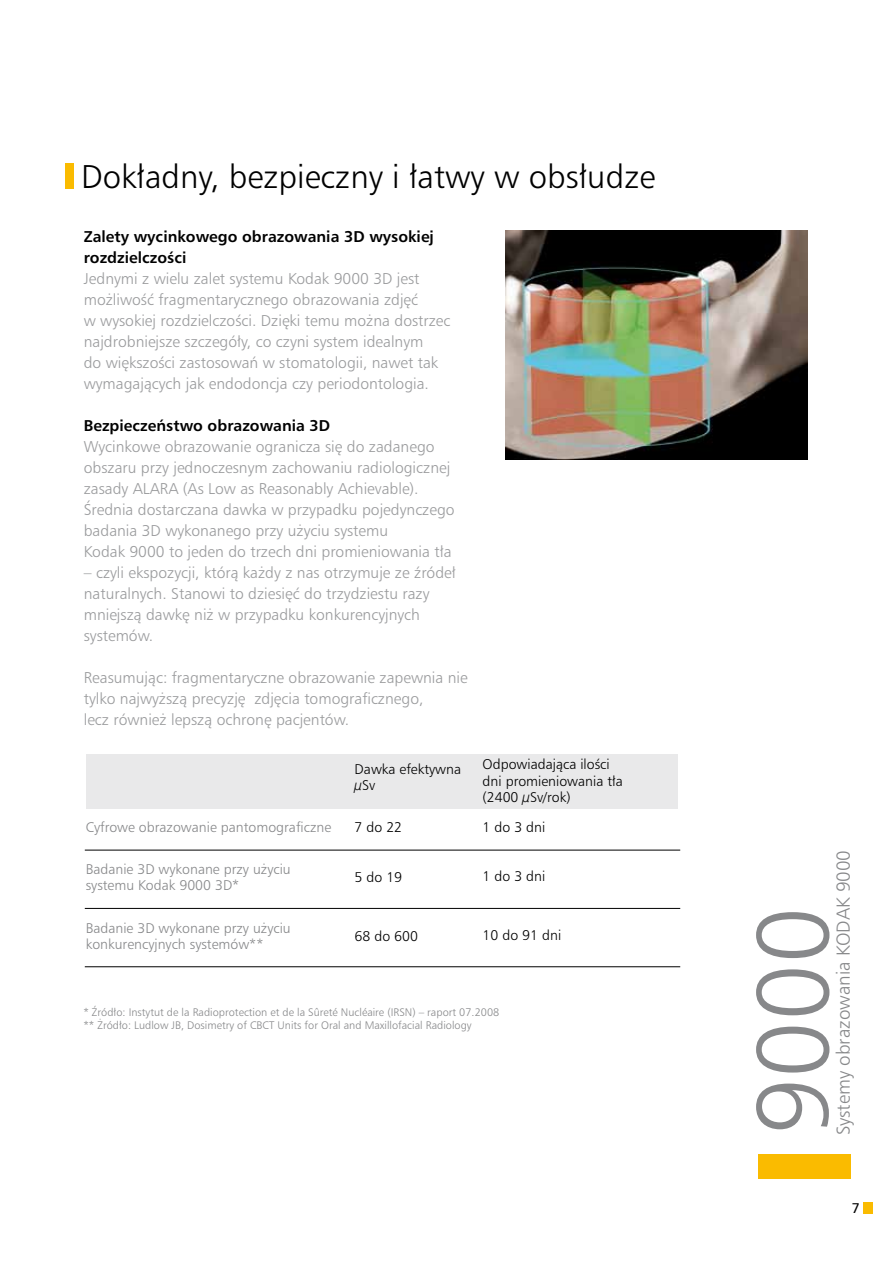
<style>
.page{position:relative;width:893px;height:1263px;background:#fff}
.page>*{position:absolute;margin:0;border:0;box-sizing:border-box;transform-origin:0 0}
.t1{font:97.5px "Humnst 777 Lt PL";color:#87888a}
.t2{font:31.5px "Humnst 777 Lt PL";color:#000}
.t3{font:18px "Humnst 777 Lt PL";color:#87888a}
.t4{font:15px/21px "Humnst 777 Lt PL";color:#9a9b9d}
.t5{font:700 15px/21px "Humnst 777 PL";color:#000}
.t6{font:13.5px/16.2px "Humnst 777 Lt PL";color:#87888a}
.t7{font:13.5px/16.2px "Humnst 777 Lt PL";color:#000}
.t8{font:13.5px "Humnst 777 PL";color:#000}
.t9{font:10.5px/12.6px "Humnst 777 Lt PL";color:#87888a}
</style>
<div class="page">
<div style="left:86px;top:754px;width:591px;height:54px;background:#e9e9ea"></div>
<div style="left:65px;top:163px;width:9px;height:26px;background:#fabb00"></div>
<hr style="left:85px;top:850px;width:595px;height:1px;background:#000">
<hr style="left:85px;top:908px;width:595px;height:1px;background:#000">
<hr style="left:85px;top:966px;width:595px;height:1px;background:#000">
<img style="left:506px;top:230px;width:302px;height:230px">
<div style="left:758px;top:1154px;width:92px;height:25px;background:#fabb00"></div>
<div style="left:863px;top:1202px;width:9px;height:11px;background:#fabb00"></div>
<h2 class="t2" style="left:81px;top:157px;width:576px">Dokładny, bezpieczny i łatwy w obsłudze</h2>
<p class="t5" style="left:84px;top:226px;width:352px">Zalety wycinkowego obrazowania 3D wysokiej rozdzielczości</p>
<p class="t4" style="left:84px;top:268px;width:368px">Jednymi z wielu zalet systemu Kodak 9000 3D jest możliwość fragmentarycznego obrazowania zdjęć<br>w wysokiej rozdzielczości. Dzięki temu można dostrzec najdrobniejsze szczegóły, co czyni system idealnym<br>do większości zastosowań w stomatologii, nawet tak wymagających jak endodoncja czy periodontologia.</p>
<p class="t5" style="left:84px;top:415px;width:248px">Bezpieczeństwo obrazowania 3D</p>
<p class="t4" style="left:84px;top:436px;width:372px">Wycinkowe obrazowanie ogranicza się do zadanego obszaru przy jednoczesnym zachowaniu radiologicznej zasady ALARA (As Low as Reasonably Achievable).<br>Średnia dostarczana dawka w przypadku pojedynczego badania 3D wykonanego przy użyciu systemu<br>Kodak 9000 to jeden do trzech dni promieniowania tła</p>
<p class="t4" style="left:84px;top:562px;width:374px">– czyli ekspozycji, którą każdy z nas otrzymuje ze źródeł naturalnych. Stanowi to dziesięć do trzydziestu razy mniejszą dawkę niż w przypadku konkurencyjnych systemów.</p>
<p class="t4" style="left:84px;top:667px;width:385px">Reasumując: fragmentaryczne obrazowanie zapewnia nie tylko najwyższą precyzję zdjęcia tomograficznego,<br>lecz również lepszą ochronę pacjentów.</p>
<p class="t7" style="left:355px;top:761px;width:108px">Dawka efektywna µSv</p>
<p class="t7" style="left:483px;top:756px;width:142px">Odpowiadająca ilości dni promieniowania tła (2400 µSv/rok)</p>
<p class="t7" style="left:355px;top:819px;width:49px">7 do 22</p>
<p class="t7" style="left:483px;top:819px;width:64px">1 do 3 dni</p>
<p class="t7" style="left:355px;top:869px;width:49px">5 do 19</p>
<p class="t7" style="left:483px;top:868px;width:64px">1 do 3 dni</p>
<p class="t6" style="left:86px;top:819px;width:247px">Cyfrowe obrazowanie pantomograficzne</p>
<p class="t6" style="left:86px;top:861px;width:207px">Badanie 3D wykonane przy użyciu systemu Kodak 9000 3D*</p>
<p class="t6" style="left:86px;top:919px;width:207px">Badanie 3D wykonane przy użyciu konkurencyjnych systemów**</p>
<p class="t7" style="left:355px;top:927px;width:65px">68 do 600</p>
<p class="t7" style="left:483px;top:927px;width:80px">10 do 91 dni</p>
<p class="t9" style="left:83px;top:1006px;width:417px">* Źródło: Instytut de la Radioprotection et de la Sûreté Nucléaire (IRSN) – raport 07.2008 ** Żródło: Ludlow JB, Dosimetry of CBCT Units for Oral and Maxillofacial Radiology</p>
<p class="t3" style="left:832px;top:1135px;width:287px;rotate:-90deg">Systemy obrazowania KODAK 9000</p>
<h1 class="t1" style="left:730px;top:1135px;width:230px;rotate:-90deg">9000</h1>
<p class="t8" style="left:852px;top:1199px;width:10px">7</p>
</div>
